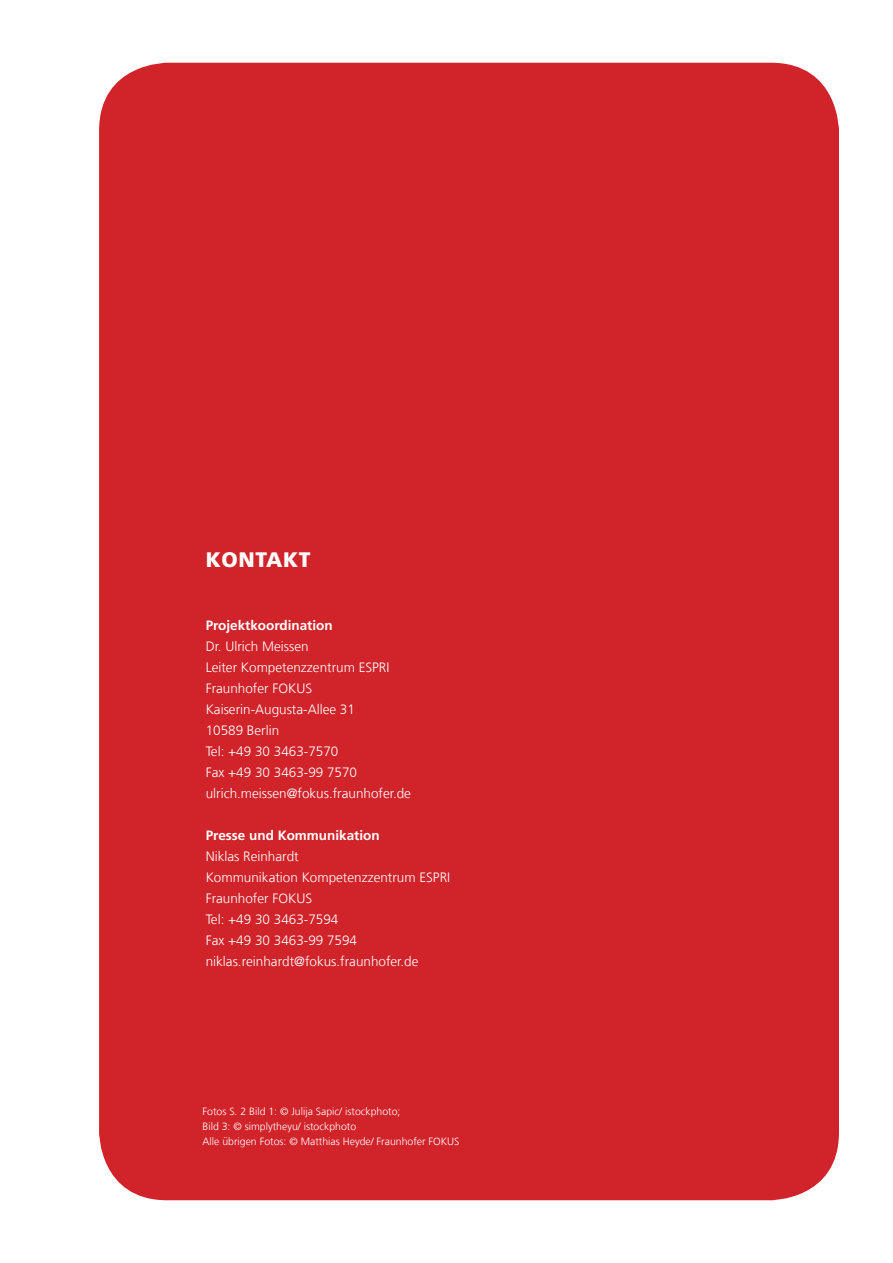
<style>
.page{position:relative;width:893px;height:1263px;background:#fff}
.page>*{position:absolute;margin:0;border:0;box-sizing:border-box;transform-origin:0 0}
.t1{font:900 21px "Frutiger LT Com";letter-spacing:.03em;color:#fff}
.t2{font:300 13.5px/21px "Frutiger LT Com";color:#fff}
.t3{font:700 13.5px "Frutiger LT Com";color:#fff}
.t4{font:300 10.5px/15px "Frutiger LT Com";color:#fff}
</style>
<div class="page">
<div style="left:99px;top:63px;width:740px;height:1137px;background:#d1232a;border-radius:68px"></div>
<h1 class="t1" style="left:206px;top:551px;width:106px">KONTAKT</h1>
<p class="t3" style="left:206px;top:619px;width:129px">Projektkoordination</p>
<p class="t2" style="left:206px;top:637px;width:207px">Dr. Ulrich Meissen<br>Leiter Kompetenzzentrum ESPRI<br>Fraunhofer FOKUS<br>Kaiserin-Augusta-Allee 31<br>10589 Berlin<br>Tel: +49 30 3463-7570<br>Fax +49 30 3463-99 7570 ulrich.meissen@fokus.fraunhofer.de</p>
<p class="t3" style="left:206px;top:830px;width:176px">Presse und Kommunikation</p>
<p class="t2" style="left:206px;top:847px;width:246px">Niklas Reinhardt<br>Kommunikation Kompetenzzentrum ESPRI<br>Fraunhofer FOKUS<br>Tel: +49 30 3463-7594<br>Fax +49 30 3463-99 7594 niklas.reinhardt@fokus.fraunhofer.de</p>
<p class="t4" style="left:202px;top:1104px;width:258px">Fotos S. 2 Bild 1: © Julija Sapic/ istockphoto;<br>Bild 3: © simplytheyu/ istockphoto<br>Alle übrigen Fotos: © Matthias Heyde/ Fraunhofer FOKUS</p>
</div>
